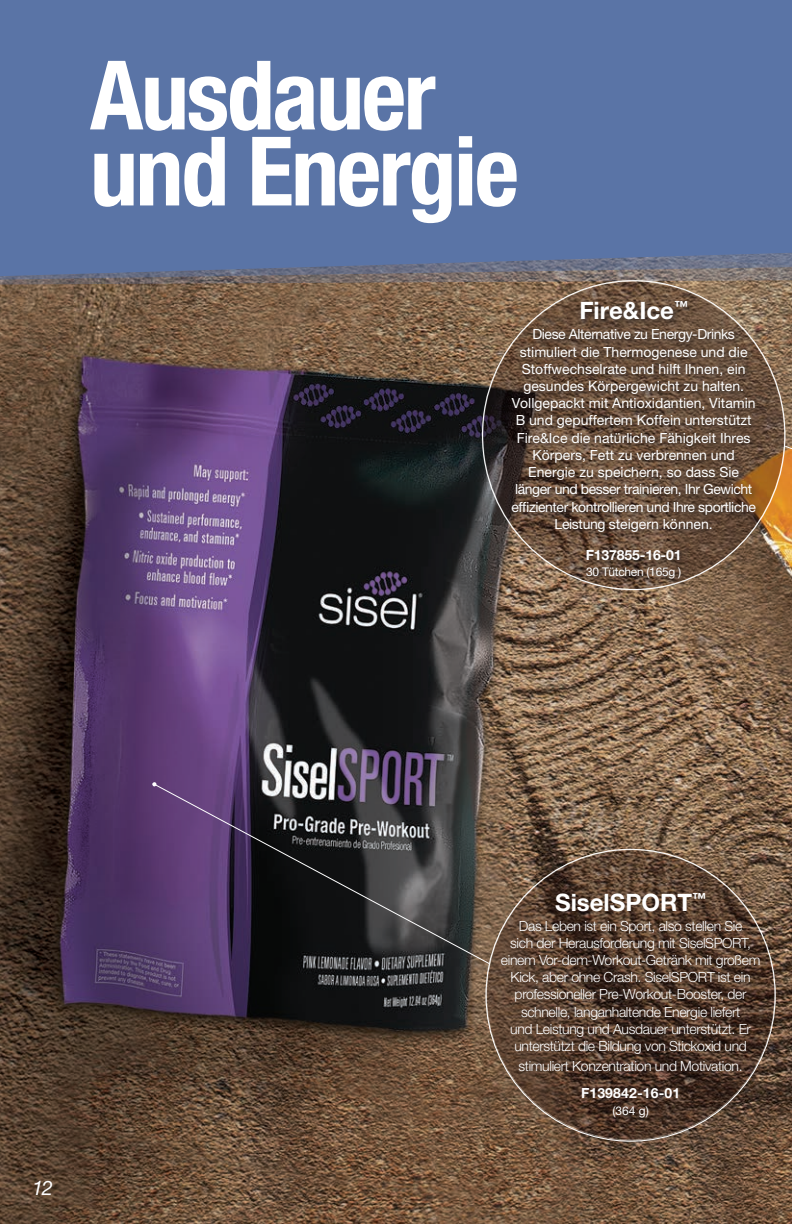
<style>
.page{position:relative;width:792px;height:1224px;background:#fff}
.page>*{position:absolute;margin:0;border:0;box-sizing:border-box;transform-origin:0 0}
.t1{font:700 condensed 96px/76px "Helvetica Neue LT Pro";letter-spacing:-.025em;color:#fff}
.t2{font:700 24px "Helvetica Neue LT Pro";color:#fff}
.t3{font:italic 20px "Helvetica Neue LT Pro";color:#fff}
.t4{font:14px/17.2px "Helvetica Neue LT Pro";color:#fff;text-align:center}
.t5{font:300 14px/17.2px "Helvetica Neue LT Pro";letter-spacing:-.025em;color:#fff;text-align:center}
.t6{font:700 14px "Helvetica Neue LT Pro";color:#fff}
.t7{font:12px "Helvetica Neue LT Pro";letter-spacing:-.025em;color:#fff}
</style>
<div class="page">
<img style="left:0;top:315px;width:792px;height:909px">
<svg style="left:0;top:285px;width:792px;height:30px;background:#82674e"></svg>
<div style="left:0;top:0;width:792px;height:276px;background:#5a74a6"></div>
<svg style="left:784px;top:445px;width:8px;height:118px"></svg>
<svg style="left:153px;top:783px;width:337px;height:182px;background:#423949"></svg>
<svg style="left:152px;top:782px;width:5px;height:5px"></svg>
<svg style="left:486px;top:850px;width:289px;height:290px;background:#513a2c"></svg>
<svg style="left:483px;top:281px;width:302px;height:309px;background:#5f4b3b"></svg>
<div style="left:508px;top:298px;width:256px;height:288px;background:#231f20;opacity:.75"></div>
<h1 class="t1" style="left:90px;top:56px;width:431px">Ausdauer und Energie</h1>
<h2 class="t2" style="left:579px;top:296px;width:110px">Fire&amp;Ice<sup>™</sup></h2>
<p class="t4" style="left:511px;top:326px;width:246px">Diese Alternative zu Energy-Drinks stimuliert die Thermogenese und die Stoffwechselrate und hilft Ihnen, ein gesundes Körpergewicht zu halten.<br>Vollgepackt mit Antioxidantien, Vitamin B und gepuffertem Koffein unterstützt Fire&amp;Ice die natürliche Fähigkeit Ihres Körpers, Fett zu verbrennen und Energie zu speichern, so dass Sie länger und besser trainieren, Ihr Gewicht effizienter kontrollieren und Ihre sportliche Leistung steigern können.</p>
<p class="t6" style="left:586px;top:547px;width:97px">F137855-16-01</p>
<p class="t7" style="left:586px;top:564px;width:96px">30 Tütchen (165g )</p>
<h3 class="t3" style="left:32px;top:1176px;width:22px">12</h3>
<h2 class="t2" style="left:555px;top:887px;width:152px">SiselSPORT<sup>™</sup></h2>
<p class="t5" style="left:501px;top:917px;width:261px">Das Leben ist ein Sport, also stellen Sie<br>sich der Herausforderung mit SiselSPORT, einem Vor-dem-Workout-Getränk mit großem Kick, aber ohne Crash. SiselSPORT ist ein professioneller Pre-Workout-Booster, der schnelle, langanhaltende Energie liefert<br>und Leistung und Ausdauer unterstützt. Er unterstützt die Bildung von Stickoxid und</p>
<p class="t5" style="left:519px;top:1057px;width:226px">stimuliert Konzentration und Motivation.</p>
<p class="t6" style="left:581px;top:1084px;width:101px">F139842-16-01</p>
<p class="t7" style="left:612px;top:1103px;width:38px">(364 g)</p>
</div>
